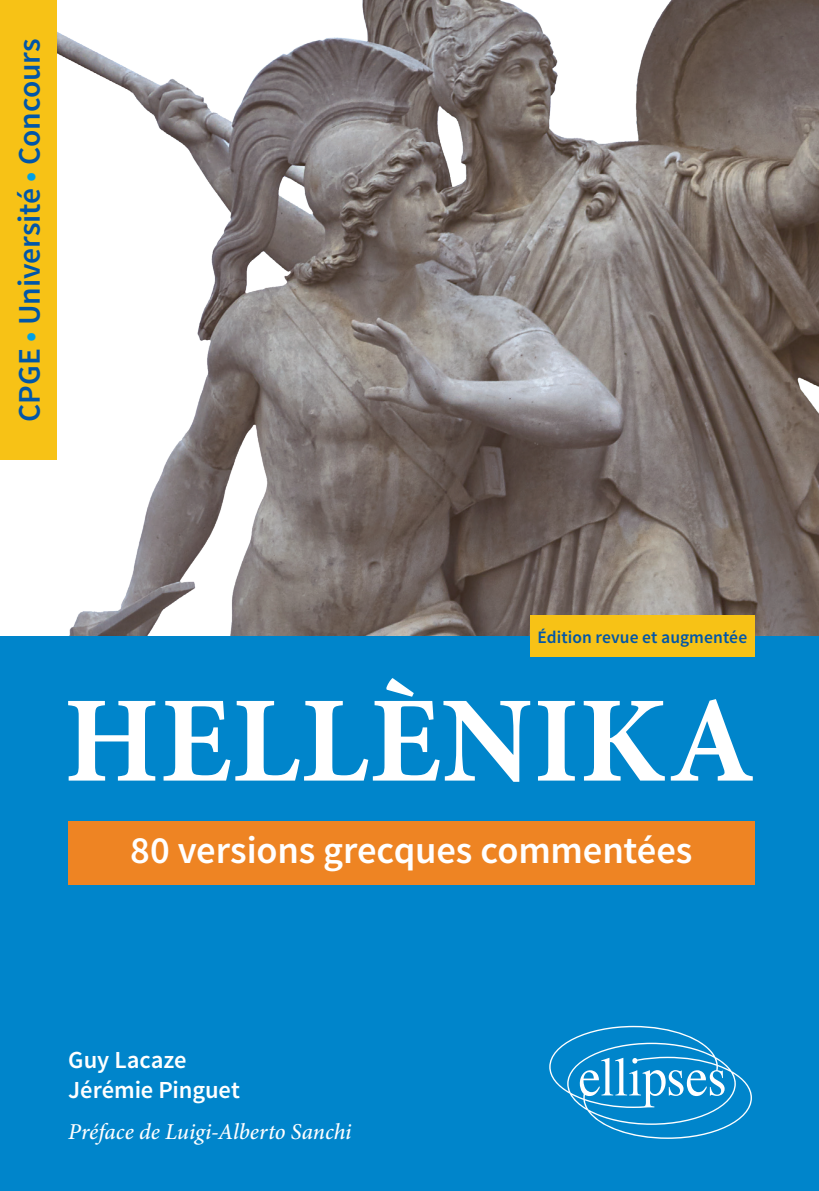
<style>
.page{position:relative;width:819px;height:1191px;background:#fff}
.page>*{position:absolute;margin:0;border:0;box-sizing:border-box;transform-origin:0 0}
.t1{font:700 122.5px "Minion Pro";letter-spacing:.01em;color:#fff}
.t2{font:600 38.5px "Source Sans Pro";letter-spacing:-.005em;color:#fff}
.t3{font:600 31.5px "Source Sans Pro";letter-spacing:-.005em;color:#0156a8}
.t4{font:600 24.5px/29.4px "Source Sans Pro";letter-spacing:-.005em;color:#fff}
.t5{font:italic 500 22.75px "Minion Pro";letter-spacing:-.005em;color:#fff}
.t6{font:600 17.5px "Source Sans Pro";letter-spacing:.005em;color:#0156a8}
.s1{color:#00a1e3}
</style>
<div class="page">
<img style="left:56px;top:0;width:763px;height:636px">
<div style="left:0;top:636px;width:819px;height:555px;background:#0085cb"></div>
<div style="left:68px;top:821px;width:686px;height:64px;background:#ee8423"></div>
<div style="left:0;top:0;width:56px;height:460px;background:#f7c216"></div>
<svg style="left:549px;top:1025px;width:203px;height:113px"></svg>
<div style="left:530px;top:615px;width:224px;height:42px;background:#f7c216"></div>
<p class="t3" style="left:10px;top:421px;width:385px;rotate:-90deg">CPGE <span class="s1">•</span> Université <span class="s1">•</span> Concours</p>
<p class="t6" style="left:537px;top:626px;width:211px">Édition revue et augmentée</p>
<h1 class="t1" style="left:64px;top:668px;width:692px">HELLÈNIKA</h1>
<p class="t2" style="left:130px;top:825px;width:563px">80 versions grecques commentées</p>
<p class="t4" style="left:68px;top:1046px;width:173px">Guy Lacaze<br>Jérémie Pinguet</p>
<p class="t5" style="left:68px;top:1117px;width:285px">Préface de Luigi-Alberto Sanchi</p>
</div>
